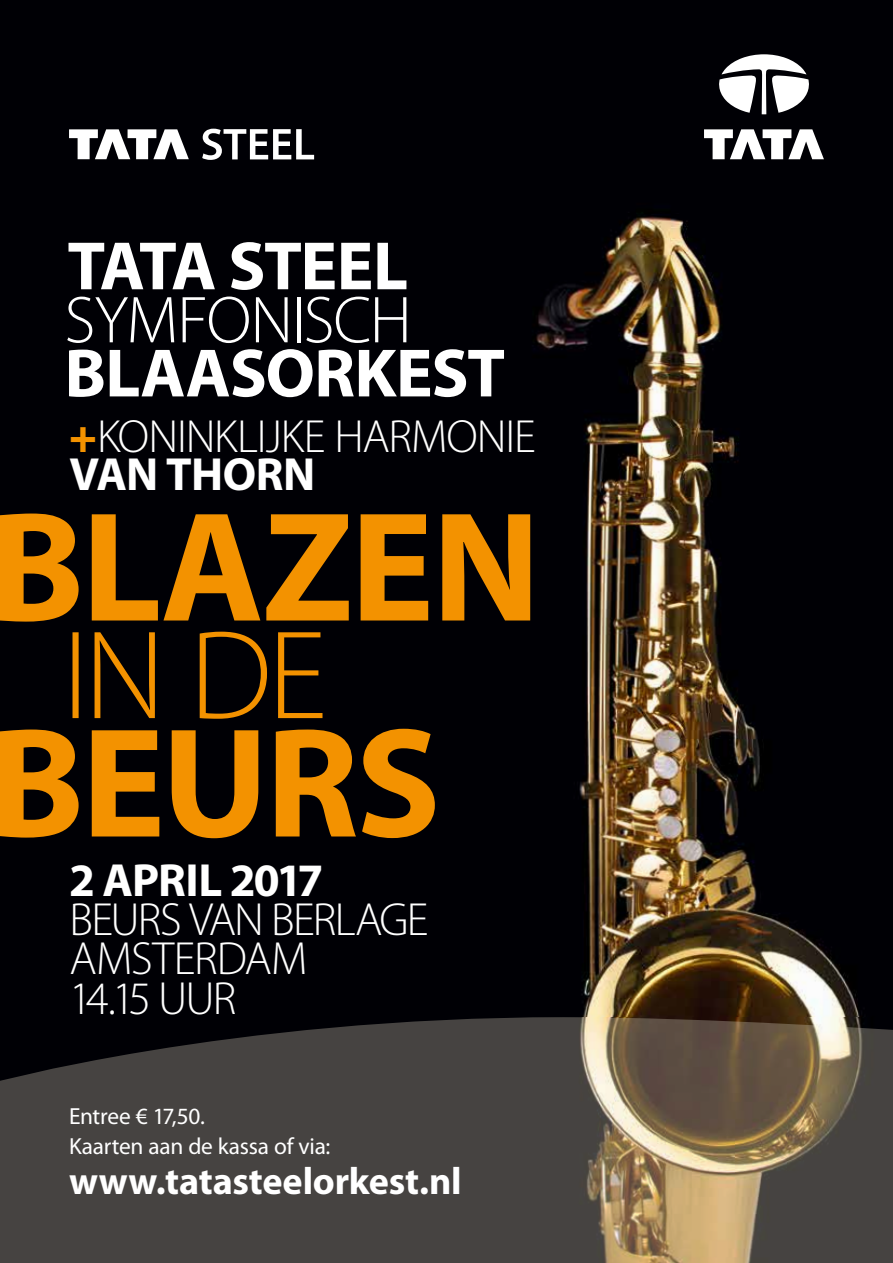
<style>
.page{position:relative;width:893px;height:1263px;background:#fff}
.page>*{position:absolute;margin:0;border:0;box-sizing:border-box;transform-origin:0 0}
.t1{font:700 69px "Myriad Pro";letter-spacing:-.015em;color:#fff}
.t2{font:300 66.9px "Myriad Pro";letter-spacing:-.02em;color:#fff}
.t3{font:300 46.65px/39.3px "Myriad Pro";letter-spacing:-.025em;color:#fff}
.t4{font:700 46.65px "Myriad Pro";letter-spacing:-.025em;color:#fff}
.t5{font:700 38.25px "Myriad Pro";letter-spacing:-.005em;color:#fff}
.t6{font:23.4px/29.7px "Myriad Pro";letter-spacing:-.01em;color:#fff}
.s1{font-weight:900;color:#f39200}
.s2{font-weight:700}
</style>
<div class="page">
<img style="left:0;top:0;width:893px;height:1017px">
<svg style="left:0;top:1017px;width:893px;height:246px;background:#544d44"></svg>
<svg style="left:0;top:729px;width:435px;height:109px;background:#895202"></svg>
<svg style="left:73px;top:632px;width:249px;height:87px;background:#321e03"></svg>
<svg style="left:0;top:513px;width:530px;height:109px;background:#824e02"></svg>
<svg style="left:69px;top:129px;width:120px;height:30px"></svg>
<svg style="left:202px;top:129px;width:112px;height:31px"></svg>
<svg style="left:717px;top:54px;width:94px;height:60px"></svg>
<svg style="left:704px;top:129px;width:120px;height:30px"></svg>
<h1 class="t1" style="left:67px;top:221px;width:342px">TATA STEEL</h1>
<h2 class="t2" style="left:64px;top:283px;width:349px">SYMFONISCH</h2>
<h1 class="t1" style="left:64px;top:328px;width:442px">BLAASORKEST</h1>
<p class="t3" style="left:69px;top:418px;width:468px;line-height:38.2px"><span class="s1">+</span>KONINKLIJKE HARMONIE<br><span class="s2">VAN THORN</span></p>
<p class="t4" style="left:69px;top:850px;width:256px">2 APRIL 2017</p>
<p class="t3" style="left:69px;top:901px;width:361px">BEURS VAN BERLAGE<br>AMSTERDAM<br>14.15 UUR</p>
<p class="t6" style="left:69px;top:1101px;width:263px">Entree € 17,50.<br>Kaarten aan de kassa of via:</p>
<p class="t5" style="left:69px;top:1156px;width:394px">www.tatasteelorkest.nl</p>
</div>
